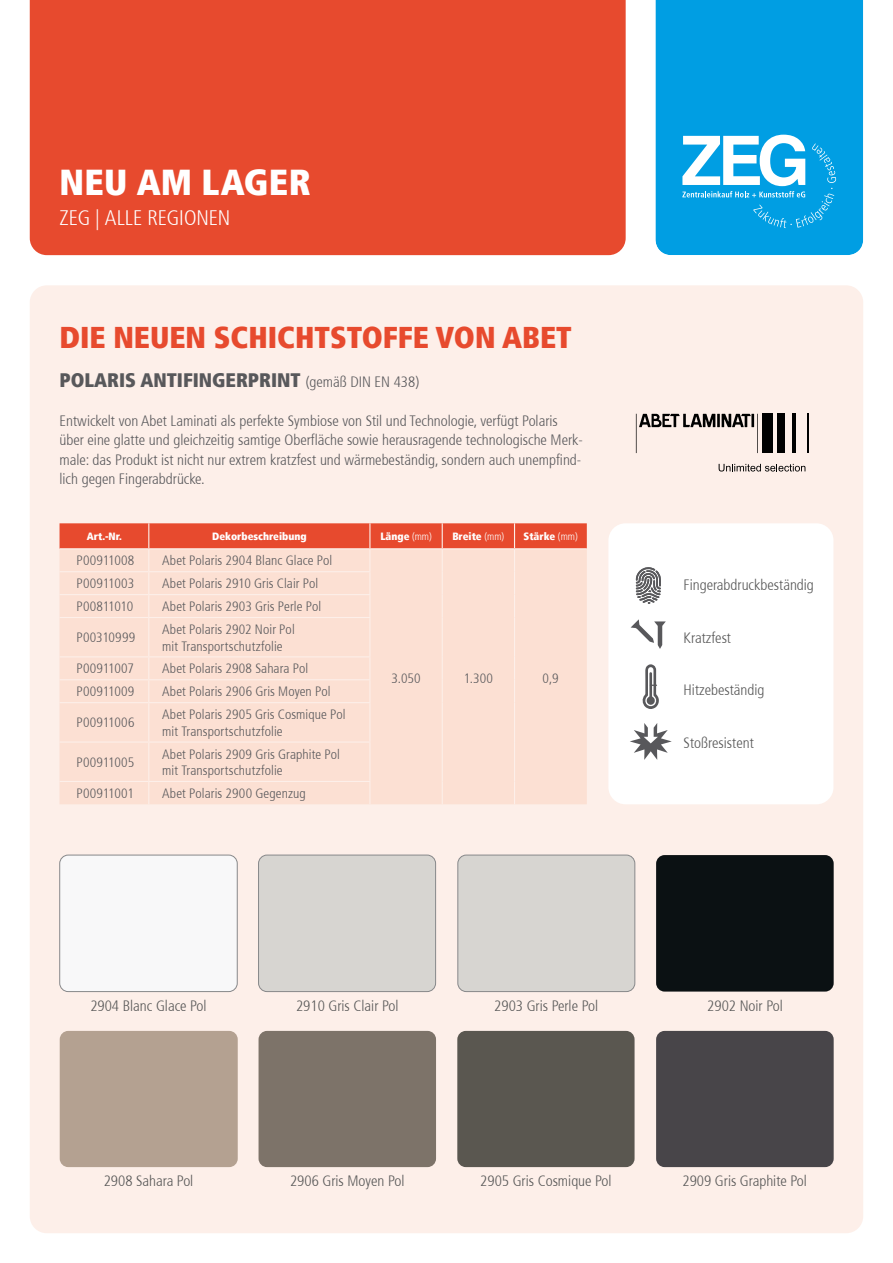
<style>
.page{position:relative;width:893px;height:1263px;background:#fff}
.page>*{position:absolute;margin:0;border:0;box-sizing:border-box;transform-origin:0 0}
.t1{font:900 condensed 36px "Frutiger";letter-spacing:.01em;color:#fff}
.t2{font:900 condensed 30px "Frutiger";color:#e74a2e}
.t3{font:300 condensed 21px "Frutiger";letter-spacing:-.005em;color:#fff}
.t4{font:900 condensed 19.5px "Frutiger";color:#58585b}
.t5{font:300 condensed 15px/19.5px "Frutiger";color:#58585b}
.t6{font:300 condensed 15px "Frutiger";color:#565656}
.t7{font:300 condensed 13.5px/16.5px "Frutiger";letter-spacing:.01em;color:#58585b}
.t8{font:300 condensed 13.5px "Frutiger";letter-spacing:-.025em;color:#58585b}
.t9{font:900 condensed 10.5px "Frutiger";color:#fff}
.s1{font-weight:300;font-size:15px}
.s2{font-weight:300}
</style>
<div class="page">
<div style="left:30px;top:0;width:596px;height:255px;background:#e74a2e"></div>
<div style="left:655px;top:0;width:208px;height:255px;background:#009ee3"></div>
<svg style="left:682px;top:135px;width:154px;height:93px"></svg>
<div style="left:30px;top:285px;width:833px;height:948px;background:#fdefe9;border-radius:17px"></div>
<div style="left:60px;top:617px;width:527px;height:187px;background:#fce0d3"></div>
<hr style="left:442px;top:617px;width:1px;height:40px;background:#fdefe9">
<svg style="left:442px;top:657px;width:1px;height:46px"></svg>
<hr style="left:442px;top:703px;width:1px;height:39px;background:#fdefe9">
<hr style="left:442px;top:742px;width:1px;height:39px;background:#fdefe9">
<svg style="left:442px;top:781px;width:1px;height:23px"></svg>
<hr style="left:514px;top:617px;width:1px;height:40px;background:#fdefe9">
<svg style="left:514px;top:657px;width:1px;height:46px"></svg>
<hr style="left:514px;top:703px;width:1px;height:39px;background:#fdefe9">
<hr style="left:514px;top:742px;width:1px;height:39px;background:#fdefe9">
<svg style="left:514px;top:781px;width:1px;height:23px"></svg>
<svg style="left:60px;top:523px;width:527px;height:94px;background:#f6b9a8"></svg>
<hr style="left:60px;top:617px;width:89px;height:1px;background:#fdefe9">
<hr style="left:148px;top:618px;width:1px;height:38px;background:#fdefe9">
<hr style="left:149px;top:617px;width:221px;height:1px;background:#fdefe9">
<hr style="left:369px;top:618px;width:1px;height:38px;background:#fdefe9">
<hr style="left:60px;top:656px;width:89px;height:1px;background:#fdefe9">
<hr style="left:149px;top:656px;width:221px;height:1px;background:#fdefe9">
<hr style="left:60px;top:679px;width:89px;height:1px;background:#fdefe9">
<svg style="left:148px;top:657px;width:1px;height:45px"></svg>
<hr style="left:149px;top:679px;width:221px;height:1px;background:#fdefe9">
<svg style="left:369px;top:657px;width:1px;height:45px"></svg>
<hr style="left:60px;top:702px;width:89px;height:1px;background:#fdefe9">
<hr style="left:148px;top:703px;width:1px;height:38px;background:#fdefe9">
<hr style="left:149px;top:702px;width:221px;height:1px;background:#fdefe9">
<hr style="left:369px;top:703px;width:1px;height:38px;background:#fdefe9">
<hr style="left:60px;top:741px;width:89px;height:2px;background:#fdefe9">
<hr style="left:148px;top:743px;width:1px;height:38px;background:#fdefe9">
<hr style="left:149px;top:741px;width:221px;height:2px;background:#fdefe9">
<hr style="left:369px;top:743px;width:1px;height:38px;background:#fdefe9">
<hr style="left:60px;top:781px;width:89px;height:1px;background:#fdefe9">
<svg style="left:148px;top:782px;width:1px;height:22px"></svg>
<hr style="left:149px;top:781px;width:221px;height:1px;background:#fdefe9">
<svg style="left:369px;top:782px;width:1px;height:22px"></svg>
<div style="left:60px;top:855px;width:177px;height:136px;background:#f8f8f9"></div>
<div style="left:60px;top:855px;width:177px;height:137px;border:1px solid #87888a;border-radius:9px"></div>
<div style="left:259px;top:855px;width:177px;height:136px;background:#d7d5d1"></div>
<div style="left:258px;top:855px;width:178px;height:137px;border:1px solid #87888a;border-radius:9px"></div>
<div style="left:60px;top:1031px;width:178px;height:136px;background:#b4a191"></div>
<div style="left:458px;top:855px;width:177px;height:136px;background:#d7d5d1"></div>
<div style="left:458px;top:855px;width:177px;height:137px;border:1px solid #87888a;border-radius:9px"></div>
<div style="left:259px;top:1031px;width:177px;height:136px;background:#7d7369"></div>
<div style="left:457px;top:1031px;width:178px;height:136px;background:#5a5750"></div>
<div style="left:656px;top:855px;width:178px;height:136px;background:#0b1113"></div>
<div style="left:656px;top:1031px;width:178px;height:136px;background:#484549"></div>
<hr style="left:757px;top:414px;width:1px;height:39px;background:#000">
<hr style="left:636px;top:414px;width:1px;height:39px;background:#000">
<svg style="left:639px;top:414px;width:115px;height:13px"></svg>
<svg style="left:719px;top:464px;width:86px;height:7px"></svg>
<div style="left:762px;top:414px;width:10px;height:39px;background:#000"></div>
<div style="left:777px;top:414px;width:7px;height:39px;background:#000"></div>
<hr style="left:792px;top:414px;width:3px;height:39px;background:#000">
<hr style="left:807px;top:414px;width:2px;height:39px;background:#000">
<div style="left:608px;top:523px;width:225px;height:281px;background:#fff;border-radius:17px"></div>
<svg style="left:636px;top:567px;width:25px;height:37px"></svg>
<svg style="left:631px;top:619px;width:35px;height:30px"></svg>
<svg style="left:642px;top:664px;width:17px;height:45px"></svg>
<svg style="left:630px;top:723px;width:42px;height:37px"></svg>
<h1 class="t1" style="left:60px;top:161px;width:253px">NEU AM LAGER</h1>
<h3 class="t3" style="left:60px;top:206px;width:172px">ZEG | ALLE REGIONEN</h3>
<h2 class="t2" style="left:60px;top:319px;width:514px">DIE NEUEN SCHICHTSTOFFE VON ABET</h2>
<h3 class="t4" style="left:60px;top:368px;width:361px">POLARIS ANTIFINGERPRINT <span class="s1">(gemäß DIN EN 438)</span></h3>
<p class="t5" style="left:60px;top:411px;width:525px">Entwickelt von Abet Laminati als perfekte Symbiose von Stil und Technologie, verfügt Polaris über eine glatte und gleichzeitig samtige Oberfläche sowie herausragende technologische Merk&shy;male: das Produkt ist nicht nur extrem kratzfest und wärmebeständig, sondern auch unempfind&shy;lich gegen Fingerabdrücke.</p>
<p class="t9" style="left:87px;top:530px;width:37px">Art.-Nr.</p>
<p class="t9" style="left:212px;top:530px;width:96px">Dekorbeschreibung</p>
<p class="t9" style="left:380px;top:530px;width:53px">Länge <span class="s2">(mm)</span></p>
<p class="t9" style="left:452px;top:530px;width:53px">Breite <span class="s2">(mm)</span></p>
<p class="t9" style="left:524px;top:530px;width:56px">Stärke <span class="s2">(mm)</span></p>
<p class="t7" style="left:77px;top:553px;width:59px">P00911008</p>
<p class="t7" style="left:162px;top:553px;width:172px">Abet Polaris 2904 Blanc Glace Pol</p>
<p class="t7" style="left:77px;top:575px;width:59px">P00911003</p>
<p class="t7" style="left:162px;top:575px;width:158px">Abet Polaris 2910 Gris Clair Pol</p>
<p class="t8" style="left:77px;top:599px;width:58px">P00811010</p>
<p class="t7" style="left:162px;top:598px;width:161px">Abet Polaris 2903 Gris Perle Pol</p>
<p class="t7" style="left:77px;top:629px;width:60px">P00310999</p>
<p class="t7" style="left:162px;top:621px;width:134px">Abet Polaris 2902 Noir Pol mit Transportschutzfolie</p>
<p class="t7" style="left:77px;top:661px;width:59px">P00911007</p>
<p class="t7" style="left:162px;top:661px;width:148px">Abet Polaris 2908 Sahara Pol</p>
<p class="t7" style="left:77px;top:683px;width:59px">P00911009</p>
<p class="t7" style="left:162px;top:683px;width:170px">Abet Polaris 2906 Gris Moyen Pol</p>
<p class="t7" style="left:77px;top:715px;width:59px">P00911006</p>
<p class="t7" style="left:162px;top:706px;width:185px">Abet Polaris 2905 Gris Cosmique Pol mit Transportschutzfolie</p>
<p class="t7" style="left:77px;top:754px;width:59px">P00911005</p>
<p class="t7" style="left:162px;top:746px;width:179px">Abet Polaris 2909 Gris Graphite Pol mit Transportschutzfolie</p>
<p class="t7" style="left:77px;top:785px;width:59px">P00911001</p>
<p class="t7" style="left:162px;top:785px;width:145px">Abet Polaris 2900 Gegenzug</p>
<p class="t7" style="left:391px;top:670px;width:31px">3.050</p>
<p class="t7" style="left:464px;top:670px;width:31px">1.300</p>
<p class="t7" style="left:543px;top:670px;width:18px">0,9</p>
<p class="t6" style="left:684px;top:577px;width:132px">Fingerabdruckbeständig</p>
<p class="t6" style="left:684px;top:629px;width:49px">Kratzfest</p>
<p class="t6" style="left:684px;top:682px;width:82px">Hitzebeständig</p>
<p class="t6" style="left:684px;top:734px;width:72px">Stoßresistent</p>
<p class="t6" style="left:90px;top:997px;width:118px">2904 Blanc Glace Pol</p>
<p class="t6" style="left:296px;top:997px;width:104px">2910 Gris Clair Pol</p>
<p class="t6" style="left:494px;top:997px;width:105px">2903 Gris Perle Pol</p>
<p class="t6" style="left:707px;top:997px;width:77px">2902 Noir Pol</p>
<p class="t6" style="left:104px;top:1173px;width:91px">2908 Sahara Pol</p>
<p class="t6" style="left:290px;top:1173px;width:116px">2906 Gris Moyen Pol</p>
<p class="t6" style="left:480px;top:1173px;width:133px">2905 Gris Cosmique Pol</p>
<p class="t6" style="left:683px;top:1173px;width:126px">2909 Gris Graphite Pol</p>
</div>
